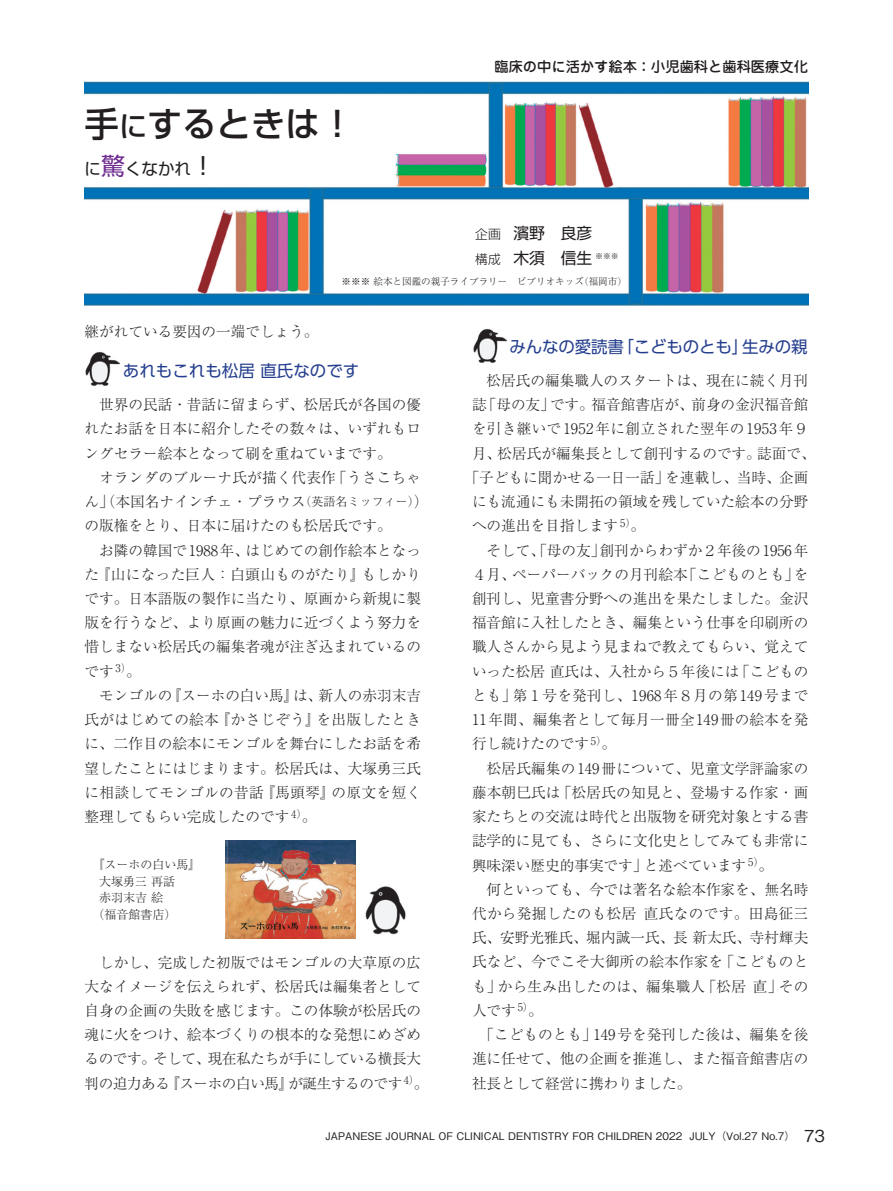
<style>
.page{position:relative;width:893px;height:1191px;background:#fff}
.page>*{position:absolute;margin:0;border:0;box-sizing:border-box;transform-origin:0 0}
.t1{font:500 34.5px "Shin Go Pro";color:#231f20}
.t2{font:16.5px "UD Shin Go Pro";letter-spacing:-.01em;color:#253f8e}
.t3{font:16.5px "Shin Go Pro";color:#231f20}
.t4{font:15.75px/25.5px "Shin Go Pro";color:#231f20}
.t5{font:300 14.7px/24.2px "Ryumin Pro";color:#231f20}
.t6{font:300 14.7px "Ryumin Pro";letter-spacing:.02em;color:#231f20}
.t7{font:300 14.7px "Ryumin Pro";letter-spacing:.025em;color:#231f20}
.t8{font:500 14.25px "Jun 34 Pro";color:#231f20}
.t9{font:300 12px "Ryumin Pro";color:#231f20}
.t10{font:500 10.5px "Gothic BBB Pro";color:#231f20}
.t11{font:300 9.6px "Ryumin Pro";color:#231f20}
.t12{font:7.8px "Shin Go Pro";color:#231f20}
.s1{font-size:28.5px}
.s2{font-size:24px;color:#6e2c91}
.s3{font-size:24px}
.s4{font-weight:300;font-size:12.75px}
.s5{font-size:12px}
.s6{font-size:16.5px}
</style>
<div class="page">
<img style="left:85px;top:81px;width:723px;height:225px">
<img style="left:85px;top:351px;width:34px;height:35px">
<img style="left:473px;top:328px;width:34px;height:35px">
<img style="left:225px;top:840px;width:131px;height:98px">
<img style="left:365px;top:886px;width:41px;height:49px">
<h1 class="t1" style="left:85px;top:95px;width:271px">手<span class="s1">に</span>するときは！</h1>
<p class="t3" style="left:85px;top:156px;width:132px">に<span class="s2">驚</span>くなかれ<span class="s3">！</span></p>
<p class="t8" style="left:494px;top:55px;width:315px">臨床の中に活かす絵本：小児歯科と歯科医療文化</p>
<p class="t4" style="left:475px;top:218px;width:118px"><span class="s4">企画</span> 濱野　良彦<span class="s4">構成</span> 木須　信生</p>
<p class="t11" style="left:342px;top:274px;width:287px">※※※ 絵本と図鑑の親子ライブラリー　ビブリオキッズ（福岡市）</p>
<p class="t12" style="left:595px;top:250px;width:25px">※※※</p>
<p class="t5" style="left:85px;top:319px;width:235px">継がれている要因の一端でしょう。</p>
<p class="t2" style="left:123px;top:357px;width:238px">あれもこれも松居 直氏なのです</p>
<p class="t5" style="left:85px;top:391px;width:345px">　世界の民話・昔話に留まらず、松居氏が各国の優れたお話を日本に紹介したその数々は、いずれもロングセラー絵本となって刷を重ねていまです。<br>　オランダのブルーナ氏が描く代表作「うさこちゃん」（本国名ナインチェ・プラウス<span class="s5">（英語名ミッフィー）</span>）の版権をとり、日本に届けたのも松居氏です。<br>　お隣の韓国で1988年、はじめての創作絵本となった『山になった巨人：白頭山ものがたり』もしかりです。日本語版の製作に当たり、原画から新規に製版を行うなど、より原画の魅力に近づくよう努力を惜しまない松居氏の編集者魂が注ぎ込まれているのです <sup>3）</sup>。<br>　モンゴルの『スーホの白い馬』は、新人の赤羽末吉氏がはじめての絵本『かさじぞう』を出版したときに、二作目の絵本にモンゴルを舞台にしたお話を希望したことにはじまります。松居氏は、大塚勇三氏に相談してモンゴルの昔話『馬頭琴』の原文を短く整理してもらい完成したのです <sup>4）</sup>。</p>
<p class="t9" style="left:92px;top:855px;width:110px">『スーホの白い馬』</p>
<p class="t9" style="left:99px;top:871px;width:77px">大塚勇三 再話</p>
<p class="t9" style="left:99px;top:888px;width:65px">赤羽末吉 絵</p>
<p class="t9" style="left:92px;top:904px;width:86px">（福音館書店）</p>
<p class="t5" style="left:85px;top:948px;width:345px">　しかし、完成した初版ではモンゴルの大草原の広大なイメージを伝えられず、松居氏は編集者として自身の企画の失敗を感じます。この体験が松居氏の魂に火をつけ、絵本づくりの根本的な発想にめざめるのです。そして、現在私たちが手にしている横長大判の迫力ある『スーホの白い馬』が誕生するのです <sup>4）</sup>。</p>
<p class="t2" style="left:509px;top:333px;width:300px">みんなの愛読書「こどものとも」生みの親</p>
<p class="t5" style="left:472px;top:367px;width:338px">　松居氏の編集職人のスタートは、現在に続く月刊</p>
<p class="t5" style="left:472px;top:391px;width:338px">誌「母の友」です。福音館書店が、前身の金沢福音館</p>
<p class="t6" style="left:472px;top:417px;width:338px">を引き継いで1952年に創立された翌年の1953年９</p>
<p class="t5" style="left:472px;top:440px;width:345px">月、松居氏が編集長として創刊するのです。誌面で、</p>
<p class="t5" style="left:465px;top:464px;width:345px">「子どもに聞かせる一日一話」を連載し、当時、企画</p>
<p class="t5" style="left:472px;top:488px;width:338px">にも流通にも未開拓の領域を残していた絵本の分野</p>
<p class="t5" style="left:472px;top:512px;width:175px">への進出を目指します <sup>5）</sup>。</p>
<p class="t5" style="left:472px;top:537px;width:338px">　そして、「母の友」創刊からわずか２年後の1956年</p>
<p class="t5" style="left:472px;top:561px;width:338px">４月、ペーパーバックの月刊絵本「こどものとも」を</p>
<p class="t5" style="left:472px;top:585px;width:338px">創刊し、児童書分野への進出を果たしました。金沢</p>
<p class="t5" style="left:472px;top:609px;width:338px">福音館に入社したとき、編集という仕事を印刷所の</p>
<p class="t5" style="left:472px;top:633px;width:338px">職人さんから見よう見まねで教えてもらい、覚えて</p>
<p class="t5" style="left:472px;top:658px;width:338px">いった松居 直氏は、入社から５年後には「こどもの</p>
<p class="t5" style="left:472px;top:682px;width:338px">とも」第１号を発刊し、1968年８月の第149号まで</p>
<p class="t5" style="left:472px;top:706px;width:338px">11年間、編集者として毎月一冊全149冊の絵本を発</p>
<p class="t5" style="left:472px;top:730px;width:145px">行し続けたのです <sup>5）</sup>。</p>
<p class="t5" style="left:472px;top:755px;width:338px">　松居氏編集の149冊について、児童文学評論家の</p>
<p class="t5" style="left:472px;top:779px;width:338px">藤本朝巳氏は「松居氏の知見と、登場する作家・画</p>
<p class="t5" style="left:472px;top:803px;width:338px">家たちとの交流は時代と出版物を研究対象とする書</p>
<p class="t5" style="left:472px;top:827px;width:338px">誌学的に見ても、さらに文化史としてみても非常に</p>
<p class="t5" style="left:472px;top:851px;width:303px">興味深い歴史的事実です」と述べています <sup>5）</sup>。</p>
<p class="t5" style="left:472px;top:876px;width:338px">　何といっても、今では著名な絵本作家を、無名時</p>
<p class="t7" style="left:472px;top:902px;width:338px">代から発掘したのも松居 直氏なのです。田島征三</p>
<p class="t5" style="left:472px;top:924px;width:338px">氏、安野光雅氏、堀内誠一氏、長 新太氏、寺村輝夫</p>
<p class="t5" style="left:472px;top:948px;width:338px">氏など、今でこそ大御所の絵本作家を「こどものと</p>
<p class="t5" style="left:472px;top:973px;width:338px">も」から生み出したのは、編集職人「松居 直」その</p>
<p class="t5" style="left:472px;top:997px;width:72px">人です <sup>5）</sup>。</p>
<p class="t5" style="left:472px;top:1021px;width:338px">　「こどものとも」149号を発刊した後は、編集を後</p>
<p class="t5" style="left:472px;top:1045px;width:338px">進に任せて、他の企画を推進し、また福音館書店の</p>
<p class="t5" style="left:472px;top:1070px;width:221px">社長として経営に携わりました。</p>
<p class="t10" style="left:326px;top:1127px;width:501px">JAPANESE JOURNAL OF CLINICAL DENTISTRY FOR CHILDREN 2022 JULY（Vol.27 No.7）<span class="s6">　73</span></p>
</div>
